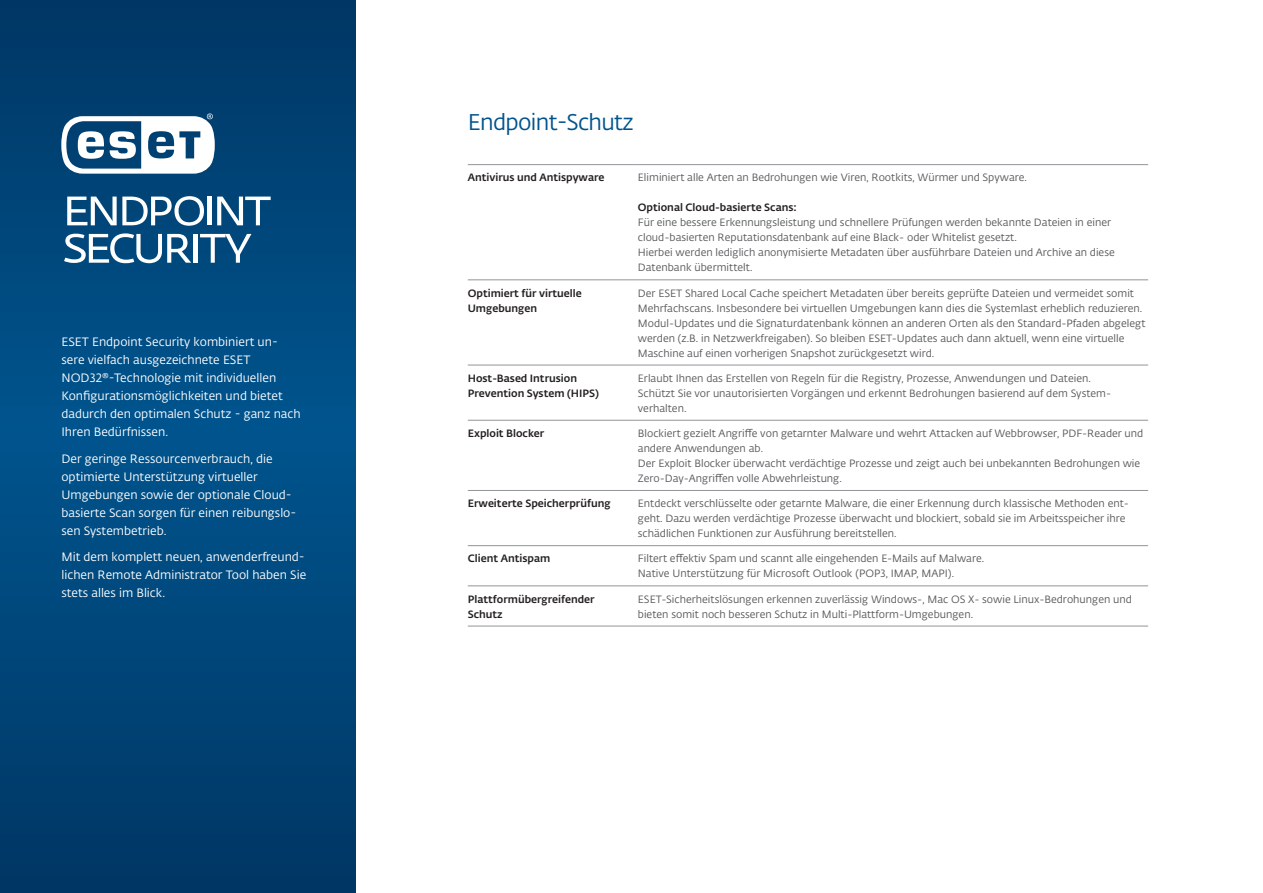
<style>
.page{position:relative;width:1263px;height:893px;background:#fff}
.page>*{position:absolute;margin:0;border:0;box-sizing:border-box;transform-origin:0 0}
.t1{font:22.5px "Fedra Sans Alt Pro Book LF";letter-spacing:-.03em;color:#00548e}
.t2{font:12px/18px "Fedra Sans Alt Pro Book LF";color:#fff}
.t3{font:10.5px/15px "Fedra Sans Alt Pro Book LF";color:#57585a}
.t4{font:10.5px/15px "Fedra Sans Alt Pro Med LF";color:#231f20}
</style>
<div class="page">
<svg style="left:0;top:0;width:355px;height:893px;background:#004578"></svg>
<svg style="left:67px;top:196px;width:137px;height:30px"></svg>
<hr style="left:208px;top:197px;width:4px;height:28px;background:#fff">
<svg style="left:217px;top:197px;width:54px;height:28px"></svg>
<svg style="left:64px;top:233px;width:127px;height:30px"></svg>
<hr style="left:194px;top:234px;width:4px;height:29px;background:#fff">
<svg style="left:200px;top:234px;width:51px;height:29px"></svg>
<svg style="left:61px;top:114px;width:154px;height:60px"></svg>
<hr style="left:468px;top:164px;width:170px;height:1px;background:#939598">
<hr style="left:638px;top:164px;width:510px;height:1px;background:#939598">
<hr style="left:468px;top:279px;width:170px;height:1px;background:#939598">
<hr style="left:638px;top:279px;width:510px;height:1px;background:#939598">
<hr style="left:468px;top:365px;width:170px;height:1px;background:#939598">
<hr style="left:638px;top:365px;width:510px;height:1px;background:#939598">
<hr style="left:468px;top:490px;width:170px;height:1px;background:#939598">
<hr style="left:638px;top:490px;width:510px;height:1px;background:#939598">
<hr style="left:468px;top:545px;width:170px;height:1px;background:#939598">
<hr style="left:638px;top:545px;width:510px;height:1px;background:#939598">
<hr style="left:468px;top:585px;width:170px;height:1px;background:#939598">
<hr style="left:638px;top:585px;width:510px;height:1px;background:#939598">
<hr style="left:468px;top:626px;width:170px;height:1px;background:#939598">
<hr style="left:638px;top:626px;width:510px;height:1px;background:#939598">
<hr style="left:468px;top:420px;width:170px;height:1px;background:#939598">
<hr style="left:638px;top:420px;width:510px;height:1px;background:#939598">
<p class="t2" style="left:61px;top:333px;width:241px">ESET Endpoint Security kombiniert un&shy;sere vielfach ausgezeichnete ESET NOD32®-Technologie mit individuellen Konfigurationsmöglichkeiten und bietet dadurch den optimalen Schutz - ganz nach Ihren Bedürfnissen.</p>
<p class="t2" style="left:61px;top:449px;width:236px">Der geringe Ressourcenverbrauch, die optimierte Unterstützung virtueller Umgebungen sowie der optionale Cloud&shy;basierte Scan sorgen für einen reibungslo&shy;sen Systembetrieb.</p>
<p class="t2" style="left:61px;top:548px;width:246px">Mit dem komplett neuen, anwenderfreund&shy;lichen Remote Administrator Tool haben Sie stets alles im Blick.</p>
<h1 class="t1" style="left:468px;top:107px;width:168px">Endpoint-Schutz</h1>
<p class="t4" style="left:468px;top:169px;width:138px">Antivirus und Antispyware</p>
<p class="t3" style="left:638px;top:170px;width:391px">Eliminiert alle Arten an Bedrohungen wie Viren, Rootkits, Würmer und Spyware.</p>
<p class="t4" style="left:638px;top:199px;width:160px">Optional Cloud-basierte Scans:</p>
<p class="t3" style="left:638px;top:215px;width:478px">Für eine bessere Erkennungsleistung und schnellere Prüfungen werden bekannte Dateien in einer cloud-basierten Reputationsdatenbank auf eine Black- oder Whitelist gesetzt.<br>Hierbei werden lediglich anonymisierte Metadaten über ausführbare Dateien und Archive an diese Datenbank übermittelt.</p>
<p class="t4" style="left:468px;top:285px;width:116px">Optimiert für virtuelle<br>Umgebungen</p>
<p class="t3" style="left:638px;top:285px;width:509px">Der ESET Shared Local Cache speichert Metadaten über bereits geprüfte Dateien und vermeidet somit Mehrfachscans. Insbesondere bei virtuellen Umgebungen kann dies die Systemlast erheblich reduzieren.<br>Modul-Updates und die Signaturdatenbank können an anderen Orten als den Standard-Pfaden abgelegt werden (z.B. in Netzwerkfreigaben). So bleiben ESET-Updates auch dann aktuell, wenn eine virtuelle Maschine auf einen vorherigen Snapshot zurückgesetzt wird.</p>
<p class="t4" style="left:468px;top:370px;width:133px">Host-Based Intrusion<br>Prevention System (HIPS)</p>
<p class="t3" style="left:638px;top:370px;width:475px">Erlaubt Ihnen das Erstellen von Regeln für die Registry, Prozesse, Anwendungen und Dateien.<br>Schützt Sie vor unautorisierten Vorgängen und erkennt Bedrohungen basierend auf dem System&shy;verhalten.</p>
<p class="t4" style="left:468px;top:425px;width:78px">Exploit Blocker</p>
<p class="t3" style="left:638px;top:425px;width:507px">Blockiert gezielt Angriffe von getarnter Malware und wehrt Attacken auf Webbrowser, PDF-Reader und andere Anwendungen ab.<br>Der Exploit Blocker überwacht verdächtige Prozesse und zeigt auch bei unbekannten Bedrohungen wie Zero-Day-Angriffen volle Abwehrleistung.</p>
<p class="t4" style="left:468px;top:495px;width:144px">Erweiterte Speicherprüfung</p>
<p class="t3" style="left:638px;top:496px;width:493px">Entdeckt verschlüsselte oder getarnte Malware, die einer Erkennung durch klassische Methoden ent&shy;geht. Dazu werden verdächtige Prozesse überwacht und blockiert, sobald sie im Arbeitsspeicher ihre schädlichen Funktionen zur Ausführung bereitstellen.</p>
<p class="t4" style="left:468px;top:551px;width:84px">Client Antispam</p>
<p class="t3" style="left:638px;top:551px;width:348px">Filtert effektiv Spam und scannt alle eingehenden E-Mails auf Malware.<br>Native Unterstützung für Microsoft Outlook (POP3, IMAP, MAPI).</p>
<p class="t4" style="left:468px;top:591px;width:128px">Plattformübergreifender<br>Schutz</p>
<p class="t3" style="left:638px;top:591px;width:495px">ESET-Sicherheitslösungen erkennen zuverlässig Windows-, Mac OS X- sowie Linux-Bedrohungen und bieten somit noch besseren Schutz in Multi-Plattform-Umgebungen.</p>
</div>
